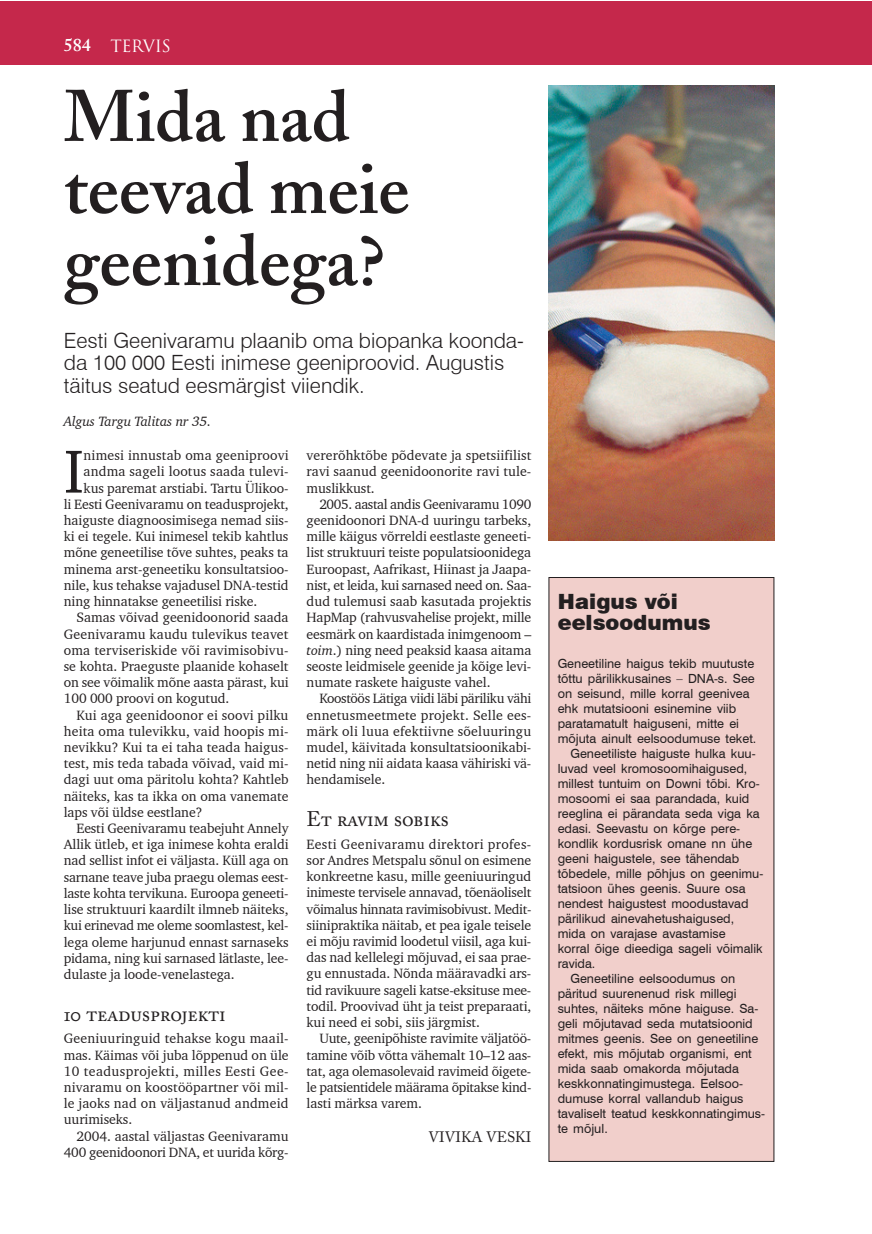
<style>
.page{position:relative;width:872px;height:1234px;background:#fff}
.page>*{position:absolute;margin:0;border:0;box-sizing:border-box;transform-origin:0 0}
.t1{font:600 72px/72px "Adobe Caslon";color:#231f20}
.t2{font:62.1px "Charter BT";color:#231f20}
.t3{font:300 21px/22.5px "Swiss 721 BT";color:#231f20}
.t4{font:21px "Adobe Caslon Regular SC";letter-spacing:-.015em;color:#231f20}
.t5{font:900 21px/21px "Swiss 721 BT";color:#231f20}
.t6{font:16.5px "Trajan Pro";letter-spacing:-.025em;color:#fff}
.t7{font:15px "Adobe Caslon Pro";color:#231f20}
.t8{font:13.8px/16.2px "Charter BT";letter-spacing:-.005em;color:#231f20;text-align:justify}
.t9{font:13.8px "Charter BT";letter-spacing:.015em;color:#231f20}
.t10{font:italic 13.8px "Charter BT";letter-spacing:-.005em;color:#231f20}
.t11{font:12.6px "Swiss 721 BT";color:#231f20}
.s1{font-family:"Adobe Caslon";font-weight:600;font-size:18px}
.s2{font-style:italic}
</style>
<div class="page">
<div style="left:0;top:1px;width:872px;height:64px;background:#c5284b"></div>
<div style="left:549px;top:577px;width:225px;height:584px;background:#f1cfcb"></div>
<img style="left:549px;top:85px;width:225px;height:455px">
<p class="t6" style="left:64px;top:35px;width:109px"><span class="s1">584</span> TERVIS</p>
<h1 class="t1" style="left:64px;top:81px;width:347px">Mida nad teevad meie geenidega?</h1>
<h3 class="t3" style="left:64px;top:329px;width:462px">Eesti Geenivaramu plaanib oma biopanka koonda&shy;da 100 000 Eesti inimese geeniproovid. Augustis täitus seatud eesmärgist viiendik.</h3>
<p class="t10" style="left:64px;top:412px;width:149px">Algus Targu Talitas nr 35.</p>
<h2 class="t2" style="left:64px;top:432px;width:22px">I</h2>
<p class="t9" style="left:84px;top:447px;width:206px">nimesi innustab oma geeniproovi</p>
<p class="t8" style="left:84px;top:463px;width:206px">andma sageli lootus saada tulevi-</p>
<p class="t8" style="left:84px;top:479px;width:206px">kus paremat arstiabi. Tartu Ülikoo-</p>
<p class="t8" style="left:64px;top:495px;width:226px">li Eesti Geenivaramu on teadusprojekt,</p>
<p class="t8" style="left:64px;top:512px;width:226px">haiguste diagnoosimisega nemad siis-</p>
<p class="t8" style="left:64px;top:528px;width:226px">ki ei tegele. Kui inimesel tekib kahtlus</p>
<p class="t8" style="left:64px;top:544px;width:226px">mõne geneetilise tõve suhtes, peaks ta</p>
<p class="t8" style="left:64px;top:560px;width:226px">minema arst-geneetiku konsultatsioo-</p>
<p class="t8" style="left:64px;top:576px;width:226px">nile, kus tehakse vajadusel DNA-testid</p>
<p class="t8" style="left:64px;top:593px;width:195px">ning hinnatakse geneetilisi riske.</p>
<p class="t8" style="left:77px;top:609px;width:213px">Samas võivad geenidoonorid saada</p>
<p class="t8" style="left:64px;top:625px;width:226px">Geenivaramu kaudu tulevikus teavet</p>
<p class="t9" style="left:64px;top:641px;width:226px">oma terviseriskide või ravimisobivu-</p>
<p class="t8" style="left:64px;top:657px;width:226px">se kohta. Praeguste plaanide kohaselt</p>
<p class="t8" style="left:64px;top:674px;width:226px">on see võimalik mõne aasta pärast, kui</p>
<p class="t8" style="left:64px;top:690px;width:167px">100 000 proovi on kogutud.</p>
<p class="t8" style="left:77px;top:706px;width:213px">Kui aga geenidoonor ei soovi pilku</p>
<p class="t8" style="left:64px;top:722px;width:226px">heita oma tulevikku, vaid hoopis mi-</p>
<p class="t8" style="left:64px;top:738px;width:226px">nevikku? Kui ta ei taha teada haigus-</p>
<p class="t8" style="left:64px;top:755px;width:226px">test, mis teda tabada võivad, vaid mi-</p>
<p class="t8" style="left:64px;top:771px;width:226px">dagi uut oma päritolu kohta? Kahtleb</p>
<p class="t8" style="left:64px;top:787px;width:226px">näiteks, kas ta ikka on oma vanemate</p>
<p class="t8" style="left:64px;top:803px;width:140px">laps või üldse eestlane?</p>
<p class="t8" style="left:77px;top:819px;width:213px">Eesti Geenivaramu teabejuht Annely</p>
<p class="t8" style="left:64px;top:836px;width:226px">Allik ütleb, et iga inimese kohta eraldi</p>
<p class="t8" style="left:64px;top:852px;width:226px">nad sellist infot ei väljasta. Küll aga on</p>
<p class="t8" style="left:64px;top:868px;width:226px">sarnane teave juba praegu olemas eest-</p>
<p class="t8" style="left:64px;top:884px;width:226px">laste kohta tervikuna. Euroopa geneeti-</p>
<p class="t8" style="left:64px;top:900px;width:226px">lise struktuuri kaardilt ilmneb näiteks,</p>
<p class="t8" style="left:64px;top:917px;width:226px">kui erinevad me oleme soomlastest, kel-</p>
<p class="t8" style="left:64px;top:933px;width:226px">lega oleme harjunud ennast sarnaseks</p>
<p class="t8" style="left:64px;top:949px;width:226px">pidama, ning kui sarnased lätlaste, lee-</p>
<p class="t8" style="left:64px;top:965px;width:172px">dulaste ja loode-venelastega.</p>
<h3 class="t4" style="left:64px;top:1000px;width:164px">10 teadusprojekti</h3>
<p class="t8" style="left:64px;top:1029px;width:226px">Geeniuuringuid tehakse kogu maail&shy;mas. Käimas või juba lõppenud on üle 10 teadusprojekti, milles Eesti Gee&shy;nivaramu on koostööpartner või mil&shy;le jaoks nad on väljastanud andmeid uurimiseks.</p>
<p class="t8" style="left:64px;top:1127px;width:226px;text-align:right">2004. aastal väljastas Geenivaramu<br>400 geenidoonori DNA, et uurida kõrg-</p>
<p class="t8" style="left:306px;top:447px;width:226px">vererõhktõbe põdevate ja spetsiifilist ravi saanud geenidoonorite ravi tule&shy;muslikkust.</p>
<p class="t8" style="left:306px;top:495px;width:226px;text-indent:13px">2005. aastal andis Geenivaramu 1090 geenidoonori DNA-d uuringu tarbeks, mille käigus võrreldi eestlaste geneeti&shy;list struktuuri teiste populatsioonidega Euroopast, Aafrikast, Hiinast ja Jaapa&shy;nist, et leida, kui sarnased need on. Saa&shy;dud tulemusi saab kasutada projektis HapMap (rahvusvahelise projekt, mille eesmärk on kaardistada inimgenoom – <span class="s2">toim</span>.) ning need peaksid kaasa aitama seoste leidmisele geenide ja kõige levi&shy;numate raskete haiguste vahel.</p>
<p class="t8" style="left:306px;top:690px;width:226px;text-indent:13px">Koostöös Lätiga viidi läbi päriliku vähi ennetusmeetmete projekt. Selle ees&shy;märk oli luua efektiivne sõeluuringu mudel, käivitada konsultatsioonikabi&shy;netid ning nii aidata kaasa vähiriski vä&shy;hendamisele.</p>
<h3 class="t4" style="left:306px;top:806px;width:144px">Et ravim sobiks</h3>
<p class="t8" style="left:306px;top:835px;width:226px">Eesti Geenivaramu direktori profes&shy;sor Andres Metspalu sõnul on esimene konkreetne kasu, mille geeniuuringud inimeste tervisele annavad, tõenäoliselt võimalus hinnata ravimisobivust. Medit&shy;siinipraktika näitab, et pea igale teisele ei mõju ravimid loodetul viisil, aga kui&shy;das nad kellelegi mõjuvad, ei saa prae&shy;gu ennustada. Nõnda määravadki ars&shy;tid ravikuure sageli katse-eksituse mee&shy;todil. Proovivad üht ja teist preparaati, kui need ei sobi, siis järgmist.</p>
<p class="t8" style="left:306px;top:1029px;width:226px;text-indent:13px">Uute, geenipõhiste ravimite väljatöö&shy;tamine võib võtta vähemalt 10–12 aas&shy;tat, aga olemasolevaid ravimeid õigete&shy;le patsientidele määrama õpitakse kind&shy;lasti märksa varem.</p>
<p class="t7" style="left:428px;top:1128px;width:104px">VIVIKA VESKI</p>
<h3 class="t5" style="left:557px;top:590px;width:154px">Haigus või eelsoodumus</h3>
<p class="t11" style="left:557px;top:655px;width:198px">Geneetiline haigus tekib muutuste</p>
<p class="t11" style="left:557px;top:670px;width:199px">tõttu pärilikkusaines – DNA-s. See</p>
<p class="t11" style="left:557px;top:685px;width:193px">on seisund, mille korral geenivea</p>
<p class="t11" style="left:557px;top:700px;width:180px">ehk mutatsiooni esinemine viib</p>
<p class="t11" style="left:557px;top:715px;width:183px">paratamatult haiguseni, mitte ei</p>
<p class="t11" style="left:557px;top:730px;width:200px">mõjuta ainult eelsoodumuse teket.</p>
<p class="t11" style="left:570px;top:745px;width:187px">Geneetiliste haiguste hulka kuu-</p>
<p class="t11" style="left:557px;top:760px;width:191px">luvad veel kromosoomihaigused,</p>
<p class="t11" style="left:557px;top:775px;width:203px">millest tuntuim on Downi tõbi. Kro-</p>
<p class="t11" style="left:557px;top:790px;width:193px">mosoomi ei saa parandada, kuid</p>
<p class="t11" style="left:557px;top:805px;width:203px">reeglina ei pärandata seda viga ka</p>
<p class="t11" style="left:557px;top:820px;width:184px">edasi. Seevastu on kõrge pere-</p>
<p class="t11" style="left:557px;top:835px;width:196px">kondlik kordusrisk omane nn ühe</p>
<p class="t11" style="left:557px;top:850px;width:183px">geeni haigustele, see tähendab</p>
<p class="t11" style="left:557px;top:865px;width:207px">tõbedele, mille põhjus on geenimu-</p>
<p class="t11" style="left:557px;top:880px;width:189px">tatsioon ühes geenis. Suure osa</p>
<p class="t11" style="left:557px;top:895px;width:192px">nendest haigustest moodustavad</p>
<p class="t11" style="left:557px;top:910px;width:178px">pärilikud ainevahetushaigused,</p>
<p class="t11" style="left:557px;top:925px;width:169px">mida on varajase avastamise</p>
<p class="t11" style="left:557px;top:940px;width:206px">korral õige dieediga sageli võimalik</p>
<p class="t11" style="left:557px;top:955px;width:39px">ravida.</p>
<p class="t11" style="left:570px;top:970px;width:166px">Geneetiline eelsoodumus on</p>
<p class="t11" style="left:557px;top:985px;width:180px">päritud suurenenud risk millegi</p>
<p class="t11" style="left:557px;top:1000px;width:202px">suhtes, näiteks mõne haiguse. Sa-</p>
<p class="t11" style="left:557px;top:1015px;width:197px">geli mõjutavad seda mutatsioonid</p>
<p class="t11" style="left:557px;top:1030px;width:202px">mitmes geenis. See on geneetiline</p>
<p class="t11" style="left:557px;top:1045px;width:195px">efekt, mis mõjutab organismi, ent</p>
<p class="t11" style="left:557px;top:1060px;width:183px">mida saab omakorda mõjutada</p>
<p class="t11" style="left:557px;top:1075px;width:187px">keskkonnatingimustega. Eelsoo-</p>
<p class="t11" style="left:557px;top:1090px;width:187px">dumuse korral vallandub haigus</p>
<p class="t11" style="left:557px;top:1105px;width:209px">tavaliselt teatud keskkonnatingimus-</p>
<p class="t11" style="left:557px;top:1120px;width:52px">te mõjul.</p>
</div>
